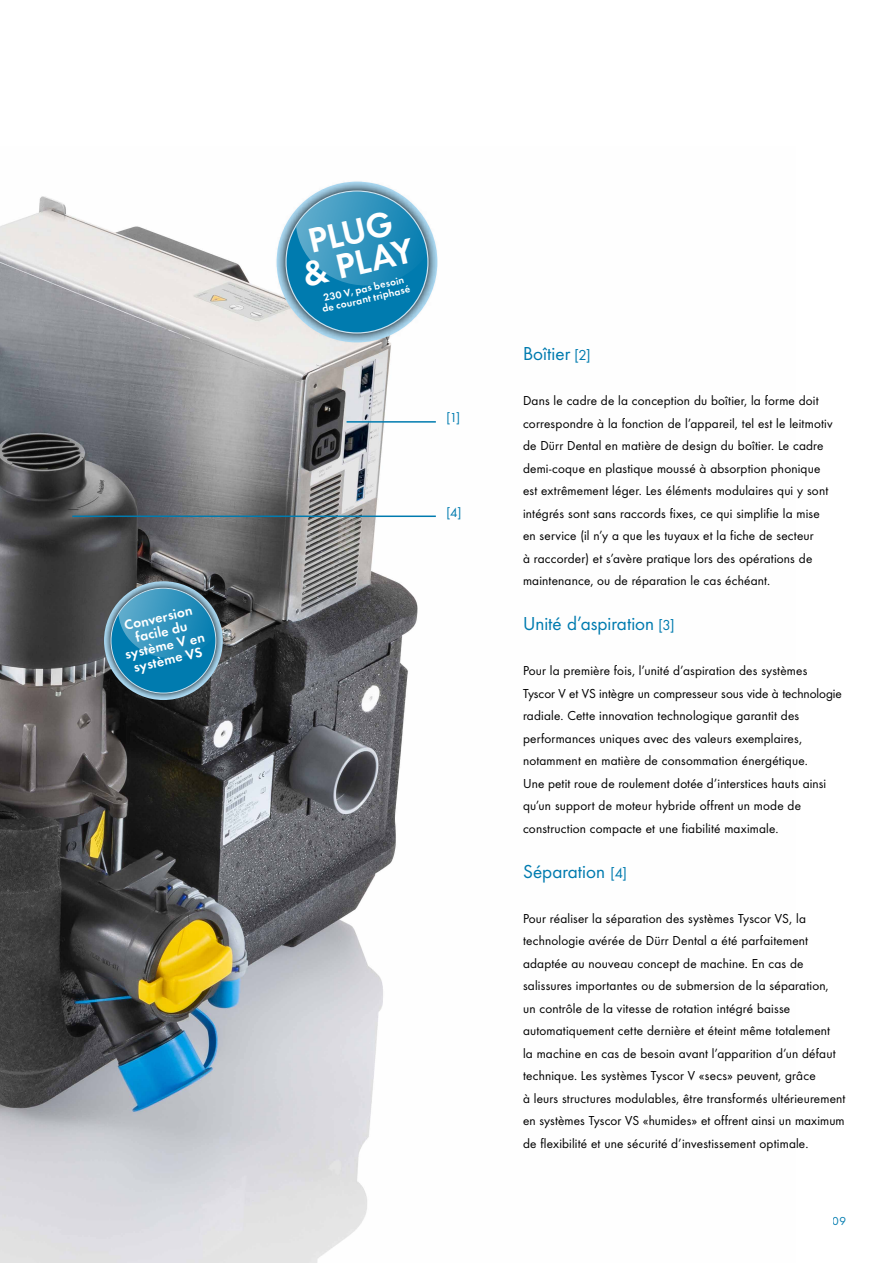
<style>
.page{position:relative;width:893px;height:1263px;background:#fff}
.page>*{position:absolute;margin:0;border:0;box-sizing:border-box;transform-origin:0 0}
.t1{font:36px/31.5px "Futura Dem";color:#fff;text-align:center}
.t2{font:19.5px "Futura Boo";color:#007baf}
.t3{font:14.25px/14.2px "Futura Dem";color:#fff;text-align:center}
.t4{font:13.5px/22.5px "Futura Boo";letter-spacing:.015em;color:#000}
.t5{font:13.5px "Futura Boo";color:#007baf}
.t6{font:12px "Futura Boo";color:#007baf}
.t7{font:10.5px/10.5px "Futura Dem";color:#fff;text-align:center}
.s1{font-size:15px}
</style>
<div class="page">
<img style="left:0;top:196px;width:418px;height:1067px">
<hr style="left:347px;top:421px;width:89px;height:2px;background:#007baf">
<hr style="left:72px;top:515px;width:364px;height:2px;background:#007baf">
<svg style="left:275px;top:181px;width:163px;height:163px"></svg>
<div style="left:286px;top:191px;width:142px;height:142px;background:#007baf;border-radius:50%"></div>
<svg style="left:296px;top:192px;width:131px;height:93px"></svg>
<svg style="left:103px;top:580px;width:121px;height:121px;background:#5b6971"></svg>
<div style="left:111px;top:588px;width:105px;height:105px;background:#007baf;border-radius:50%"></div>
<svg style="left:118px;top:589px;width:97px;height:69px"></svg>
<p class="t3" style="left:117px;top:619px;width:83px;rotate:-13deg">Conversion facile du système V en système VS</p>
<h1 class="t1" style="left:292px;top:227px;width:114px;rotate:-13deg">PLUG &amp; PLAY</h1>
<p class="t7" style="left:319px;top:293px;width:92px;rotate:-13deg">230 V, pas besoin de courant triphasé</p>
<p class="t5" style="left:446px;top:408px;width:15px">[1]</p>
<p class="t5" style="left:446px;top:503px;width:16px">[4]</p>
<h2 class="t2" style="left:523px;top:340px;width:69px">Boîtier <span class="s1">[2]</span></h2>
<p class="t4" style="left:523px;top:389px;width:311px">Dans le cadre de la conception du boîtier, la forme doit correspondre à la fonction de l’appareil, tel est le leitmotiv de Dürr Dental en matière de design du boîtier. Le cadre demi-coque en plastique moussé à absorption phonique est extrêmement léger. Les éléments modulaires qui y sont intégrés sont sans raccords fixes, ce qui simplifie la mise en service (il n’y a que les tuyaux et la fiche de secteur<br>à raccorder) et s’avère pratique lors des opérations de maintenance, ou de réparation le cas échéant.</p>
<h2 class="t2" style="left:523px;top:610px;width:153px">Unité d’aspiration <span class="s1">[3]</span></h2>
<p class="t4" style="left:523px;top:659px;width:320px">Pour la première fois, l’unité d’aspiration des systèmes Tyscor V et VS intègre un compresseur sous vide à technologie radiale. Cette innovation technologique garantit des performances uniques avec des valeurs exemplaires, notamment en matière de consommation énergétique.<br>Une petit roue de roulement dotée d’interstices hauts ainsi qu’un support de moteur hybride offrent un mode de construction compacte et une fiabilité maximale.</p>
<h2 class="t2" style="left:523px;top:858px;width:105px">Séparation <span class="s1">[4]</span></h2>
<p class="t4" style="left:523px;top:906px;width:324px">Pour réaliser la séparation des systèmes Tyscor VS, la technologie avérée de Dürr Dental a été parfaitement adaptée au nouveau concept de machine. En cas de salissures importantes ou de submersion de la séparation,<br>un contrôle de la vitesse de rotation intégré baisse automatiquement cette dernière et éteint même totalement<br>la machine en cas de besoin avant l’apparition d’un défaut technique. Les systèmes Tyscor V «secs» peuvent, grâce<br>à leurs structures modulables, être transformés ultérieurement en systèmes Tyscor VS «humides» et offrent ainsi un maximum de flexibilité et une sécurité d’investissement optimale.</p>
<p class="t6" style="left:833px;top:1213px;width:15px">09</p>
</div>
